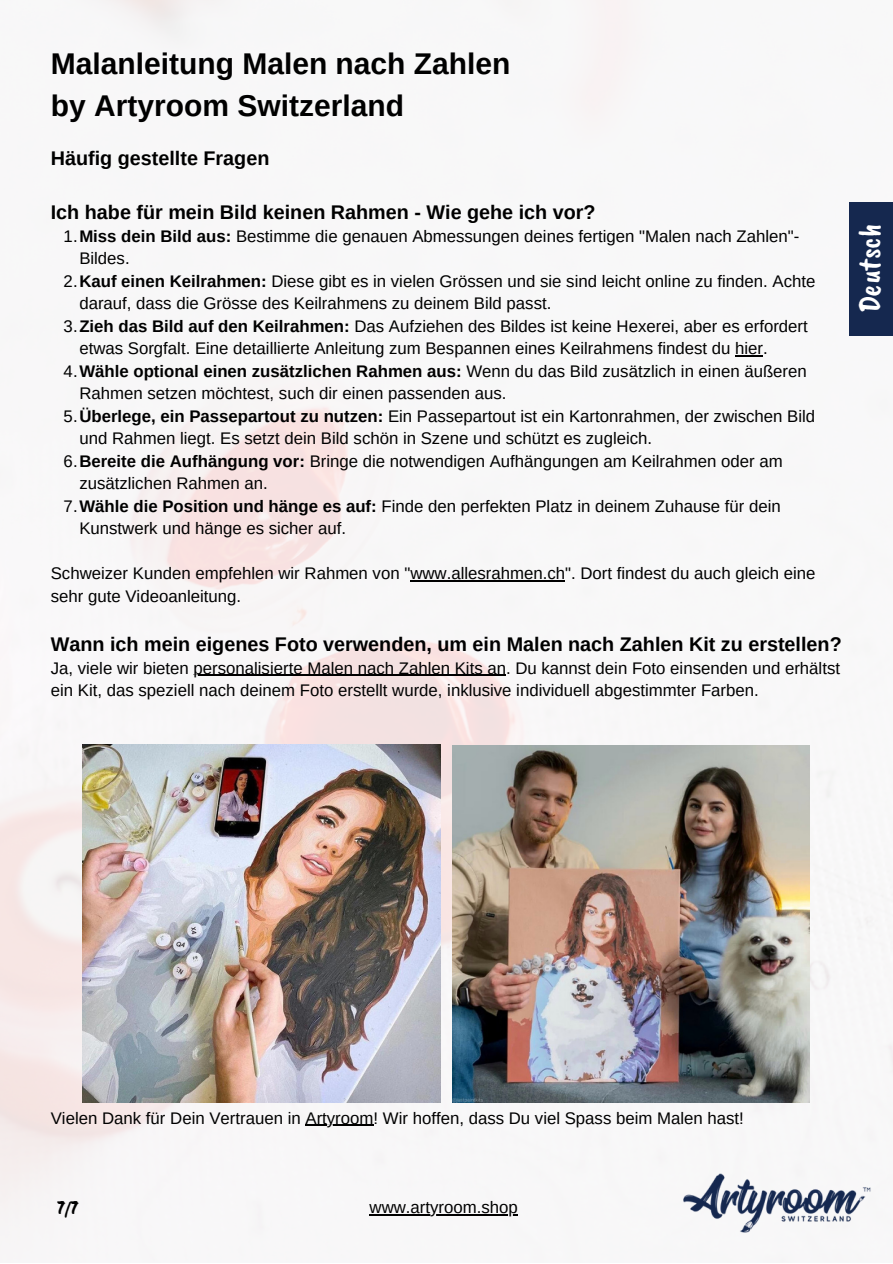
<style>
.page{position:relative;width:893px;height:1264px;background:#fff}
.page>*{position:absolute;margin:0;border:0;box-sizing:border-box;transform-origin:0 0}
.t1{font:31.65px "Caveat Brush";color:#fff}
.t2{font:700 30px/41.5px "Arimo";color:#000}
.t3{font:700 19.8px "Arimo";color:#000}
.t4{font:19.65px "Caveat Brush";color:#000}
.t5{font:16.8px/22.5px "Arimo";color:#000}
.s1{font-weight:700}
</style>
<div class="page">
<img style="left:0;top:0;width:892px;height:1262px">
<div style="left:848px;top:202px;width:44px;height:133px;background:#15284f"></div>
<svg style="left:735px;top:355px;width:28px;height:1px"></svg>
<hr style="left:410px;top:580px;width:155px;height:1px;background:#000">
<hr style="left:193px;top:675px;width:313px;height:1px;background:#000">
<hr style="left:305px;top:1124px;width:68px;height:1px;background:#000">
<img style="left:681px;top:1173px;width:192px;height:61px">
<img style="left:83px;top:744px;width:357px;height:358px">
<img style="left:453px;top:745px;width:356px;height:357px">
<hr style="left:369px;top:1214px;width:149px;height:1px;background:#000">
<p class="t2" style="left:51px;top:43px;width:461px">Malanleitung Malen nach Zahlen by Artyroom Switzerland</p>
<p class="t3" style="left:51px;top:147px;width:220px">Häufig gestellte Fragen</p>
<p class="t3" style="left:51px;top:201px;width:546px">Ich habe für mein Bild keinen Rahmen - Wie gehe ich vor?</p>
<p class="t5" style="left:79px;top:225px;width:721px;text-indent:-16px">1.<span class="s1">Miss dein Bild aus:</span> Bestimme die genauen Abmessungen deines fertigen "Malen nach Zahlen"-<br>Bildes.</p>
<p class="t5" style="left:79px;top:270px;width:737px;text-indent:-16px">2.<span class="s1">Kauf einen Keilrahmen:</span> Diese gibt es in vielen Grössen und sie sind leicht online zu finden. Achte darauf, dass die Grösse des Keilrahmens zu deinem Bild passt.</p>
<p class="t5" style="left:79px;top:315px;width:730px;text-indent:-16px">3.<span class="s1">Zieh das Bild auf den Keilrahmen:</span> Das Aufziehen des Bildes ist keine Hexerei, aber es erfordert etwas Sorgfalt. Eine detaillierte Anleitung zum Bespannen eines Keilrahmens findest du hier.</p>
<p class="t5" style="left:79px;top:360px;width:729px;text-indent:-16px">4.<span class="s1">Wähle optional einen zusätzlichen Rahmen aus:</span> Wenn du das Bild zusätzlich in einen äußeren<br>Rahmen setzen möchtest, such dir einen passenden aus.</p>
<p class="t5" style="left:79px;top:405px;width:737px;text-indent:-16px">5.<span class="s1">Überlege, ein Passepartout zu nutzen:</span> Ein Passepartout ist ein Kartonrahmen, der zwischen Bild und Rahmen liegt. Es setzt dein Bild schön in Szene und schützt es zugleich.</p>
<p class="t5" style="left:79px;top:450px;width:704px;text-indent:-16px">6.<span class="s1">Bereite die Aufhängung vor:</span> Bringe die notwendigen Aufhängungen am Keilrahmen oder am zusätzlichen Rahmen an.</p>
<p class="t5" style="left:79px;top:495px;width:703px;text-indent:-16px">7.<span class="s1">Wähle die Position und hänge es auf:</span> Finde den perfekten Platz in deinem Zuhause für dein<br>Kunstwerk und hänge es sicher auf.</p>
<p class="t5" style="left:51px;top:562px;width:766px">Schweizer Kunden empfehlen wir Rahmen von "www.allesrahmen.ch". Dort findest du auch gleich eine sehr gute Videoanleitung.</p>
<p class="t3" style="left:51px;top:633px;width:792px">Wann ich mein eigenes Foto verwenden, um ein Malen nach Zahlen Kit zu erstellen?</p>
<p class="t5" style="left:51px;top:656px;width:790px">Ja, viele wir bieten personalisierte Malen nach Zahlen Kits an. Du kannst dein Foto einsenden und erhältst ein Kit, das speziell nach deinem Foto erstellt wurde, inklusive individuell abgestimmter Farben.</p>
<p class="t1" style="left:849px;top:313px;width:91px;rotate:-90deg">Deutsch</p>
<p class="t5" style="left:51px;top:1106px;width:694px">Vielen Dank für Dein Vertrauen in Artyroom! Wir hoffen, dass Du viel Spass beim Malen hast!</p>
<p class="t4" style="left:57px;top:1195px;width:23px">7/7</p>
<p class="t5" style="left:369px;top:1195px;width:150px">www.artyroom.shop</p>
</div>
